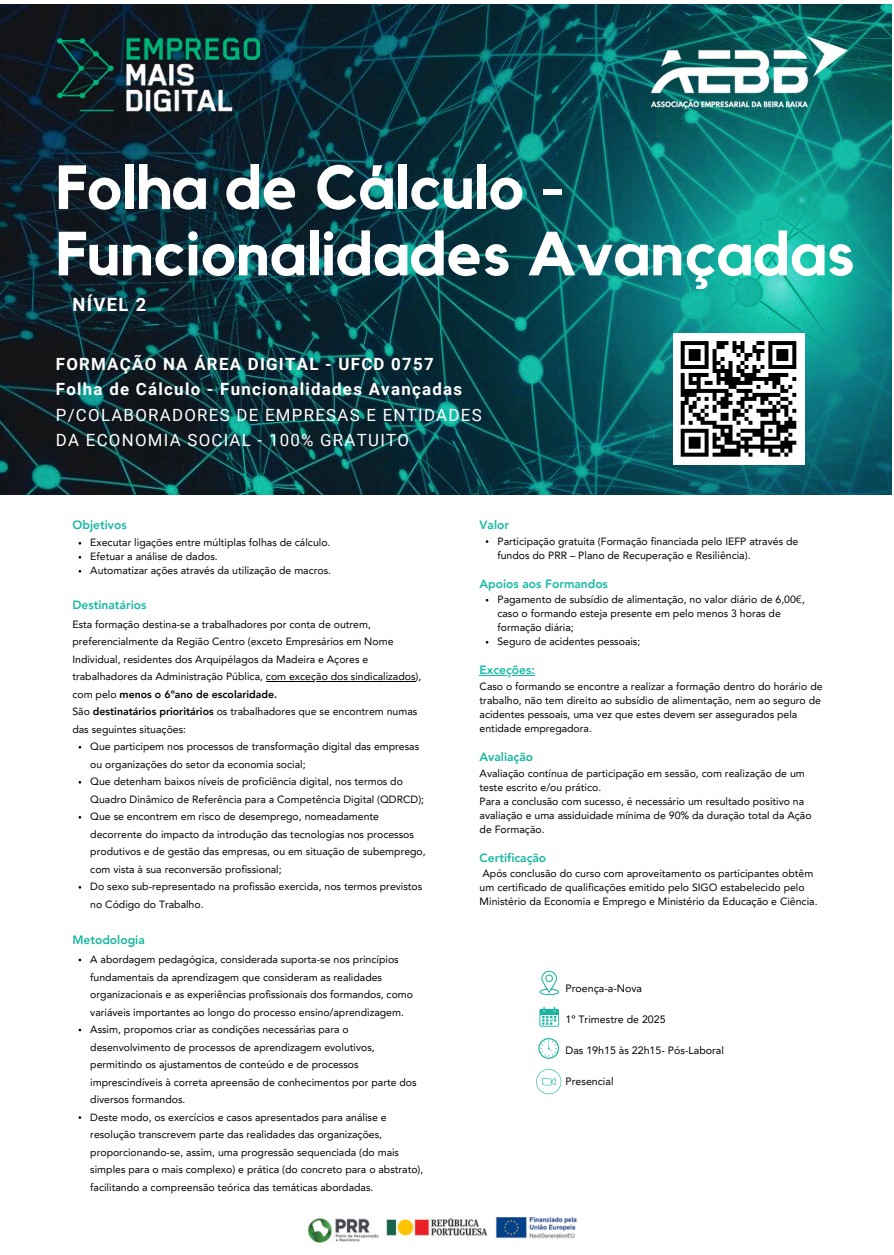
<style>
.page{position:relative;width:894px;height:1255px;background:#fff}
.page>*{position:absolute;margin:0;border:0;box-sizing:border-box;transform-origin:0 0}
.t1{font:700 61.5px/66.3px "Kollektif";color:#fff}
.t2{font:700 18.3px "Roboto";letter-spacing:.075em;color:#fff}
.t3{font:700 16.8px/25.2px "Roboto";letter-spacing:.075em;color:#fff}
.t4{font:800 12px "Avenir LT Pro";color:#16b9a4}
.t5{font:800 12px "Avenir LT Pro";color:#16b6a1}
.t6{font:10.65px "Avenir LT Pro";color:#000}
.t7{font:10.5px/17.5px "Avenir LT Pro";color:#000}
.s1{font-weight:400}
.s2{font-weight:800}
</style>
<div class="page">
<img style="left:0;top:4px;width:891px;height:490px">
<img style="left:651px;top:37px;width:196px;height:72px">
<img style="left:308px;top:1216px;width:269px;height:27px">
<svg style="left:539px;top:970px;width:19px;height:24px"></svg>
<svg style="left:539px;top:1006px;width:19px;height:20px"></svg>
<svg style="left:538px;top:1038px;width:20px;height:20px"></svg>
<svg style="left:536px;top:1069px;width:25px;height:25px"></svg>
<img style="left:56px;top:37px;width:212px;height:80px">
<hr style="left:266px;top:681px;width:149px;height:1px;background:#000">
<hr style="left:479px;top:675px;width:55px;height:1px;background:#16b9a4">
<div style="left:672px;top:333px;width:132px;height:131px;background:#fff"></div>
<svg style="left:680px;top:341px;width:117px;height:116px"></svg>
<p class="t1" style="left:56px;top:157px;width:799px">Folha de Cálculo -<br>Funcionalidades Avançadas</p>
<p class="t2" style="left:72px;top:294px;width:75px">NÍVEL 2</p>
<p class="t3" style="left:56px;top:352px;width:427px">FORMAÇÃO NA ÁREA DIGITAL - UFCD 0757<br>Folha de Cálculo - Funcionalidades Avançadas <span class="s1">P/COLABORADORES DE EMPRESAS E ENTIDADES DA ECONOMIA SOCIAL - 100% GRATUITO</span></p>
<p class="t4" style="left:72px;top:520px;width:56px">Objetivos</p>
<p class="t7" style="left:90px;top:535px;width:242px">Executar ligações entre múltiplas folhas de cálculo.</p>
<p class="t7" style="left:90px;top:549px;width:129px">Efetuar a análise de dados.</p>
<p class="t7" style="left:90px;top:563px;width:242px">Automatizar ações através da utilização de macros.</p>
<p class="t4" style="left:72px;top:599px;width:75px">Destinatários</p>
<p class="t7" style="left:72px;top:616px;width:350px">Esta formação destina-se a trabalhadores por conta de outrem, preferencialmente da Região Centro (exceto Empresários em Nome Individual, residentes dos Arquipélagos da Madeira e Açores e trabalhadores da Administração Pública, com exceção dos sindicalizados),</p>
<p class="t7" style="left:72px;top:686px;width:346px">com pelo <span class="s2">menos o 6ºano de escolaridade.<br></span>São <span class="s2">destinatários prioritários</span> os trabalhadores que se encontrem numas das seguintes situações:</p>
<p class="t7" style="left:90px;top:738px;width:330px">Que participem nos processos de transformação digital das empresas ou organizações do setor da economia social;</p>
<h4 class="t7" style="left:90px;top:773px;width:335px">Que detenham baixos níveis de proficiência digital, nos termos do<br>Quadro Dinâmico de Referência para a Competência Digital (QDRCD);</h4>
<p class="t7" style="left:90px;top:808px;width:337px">Que se encontrem em risco de desemprego, nomeadamente decorrente do impacto da introdução das tecnologias nos processos produtivos e de gestão das empresas, ou em situação de subemprego, com vista à sua reconversão profissional;</p>
<p class="t7" style="left:90px;top:878px;width:333px">Do sexo sub-representado na profissão exercida, nos termos previstos no Código do Trabalho.</p>
<p class="t5" style="left:72px;top:934px;width:74px">Metodologia</p>
<h4 class="t7" style="left:90px;top:951px;width:324px">A abordagem pedagógica, considerada suporta-se nos princípios fundamentais da aprendizagem que consideram as realidades organizacionais e as experiências profissionais dos formandos, como variáveis importantes ao longo do processo ensino/aprendizagem.</h4>
<p class="t7" style="left:90px;top:1021px;width:328px">Assim, propomos criar as condições necessárias para o desenvolvimento de processos de aprendizagem evolutivos, permitindo os ajustamentos de conteúdo e de processos imprescindíveis à correta apreensão de conhecimentos por parte dos diversos formandos.</p>
<h4 class="t7" style="left:90px;top:1109px;width:334px">Deste modo, os exercícios e casos apresentados para análise e resolução transcrevem parte das realidades das organizações, proporcionando-se, assim, uma progressão sequenciada (do mais simples para o mais complexo) e prática (do concreto para o abstrato), facilitando a compreensão teórica das temáticas abordadas.</h4>
<p class="t4" style="left:479px;top:520px;width:31px">Valor</p>
<p class="t7" style="left:497px;top:535px;width:302px;line-height:14px">Participação gratuita (Formação financiada pelo IEFP através de fundos do PRR – Plano de Recuperação e Resiliência).</p>
<p class="t4" style="left:479px;top:578px;width:130px">Apoios aos Formandos</p>
<p class="t7" style="left:497px;top:593px;width:309px;line-height:14px">Pagamento de subsídio de alimentação, no valor diário de 6,00€, caso o formando esteja presente em pelo menos 3 horas de formação diária;</p>
<p class="t7" style="left:497px;top:634px;width:144px">Seguro de acidentes pessoais;</p>
<p class="t4" style="left:479px;top:665px;width:57px">Exceções:</p>
<p class="t7" style="left:479px;top:680px;width:344px;line-height:14px">Caso o formando se encontre a realizar a formação dentro do horário de trabalho, não tem direito ao subsídio de alimentação, nem ao seguro de acidentes pessoais, uma vez que estes devem ser assegurados pela entidade empregadora.</p>
<p class="t5" style="left:479px;top:751px;width:55px">Avaliação</p>
<p class="t7" style="left:479px;top:767px;width:326px;line-height:14px">Avaliação contínua de participação em sessão, com realização de um teste escrito e/ou prático.</p>
<p class="t7" style="left:479px;top:795px;width:333px;line-height:14px">Para a conclusão com sucesso, é necessário um resultado positivo na avaliação e uma assiduidade mínima de 90% da duração total da Ação de Formação.</p>
<p class="t5" style="left:479px;top:852px;width:68px">Certificação</p>
<p class="t7" style="left:479px;top:867px;width:339px;line-height:14px">Após conclusão do curso com aproveitamento os participantes obtêm um certificado de qualificações emitido pelo SIGO estabelecido pelo<br>Ministério da Economia e Emprego e Ministério da Educação e Ciência.</p>
<h2 class="t6" style="left:565px;top:983px;width:78px">Proença-a-Nova</h2>
<h3 class="t6" style="left:565px;top:1014px;width:102px">1º Trimestre de 2025</h3>
<p class="t6" style="left:565px;top:1045px;width:160px">Das 19h15 às 22h15- Pós-Laboral</p>
<h1 class="t6" style="left:565px;top:1076px;width:49px">Presencial</h1>
</div>
